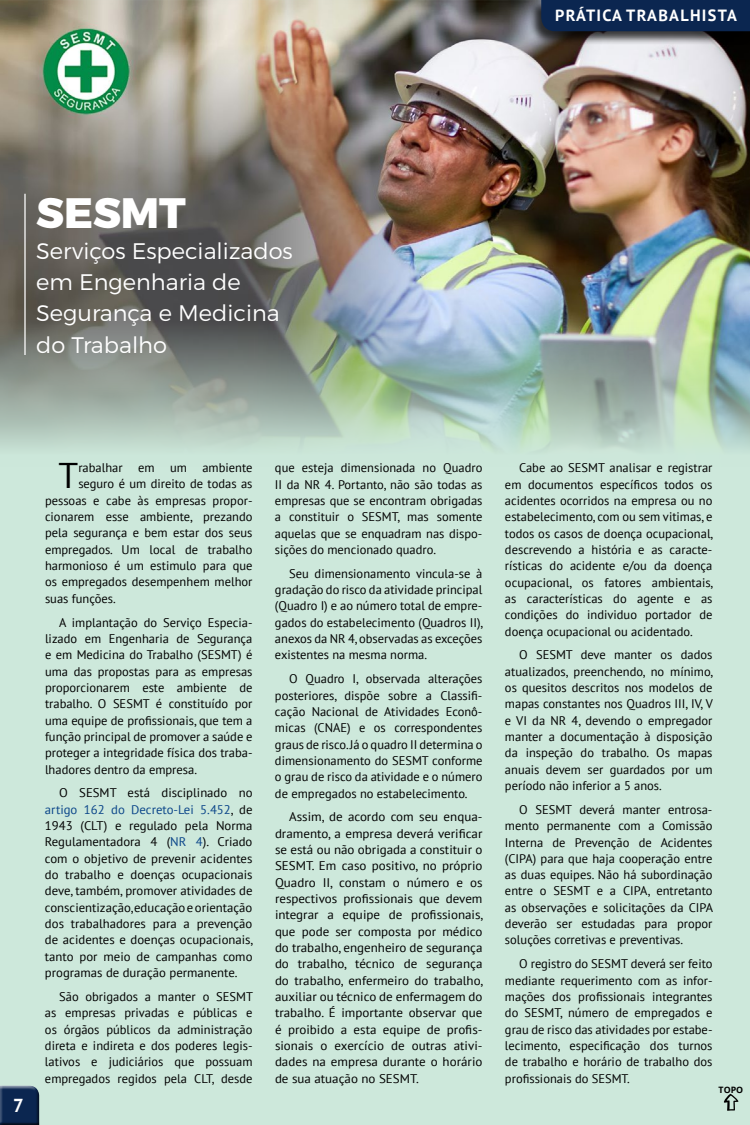
<style>
.page{position:relative;width:750px;height:1125px;background:#fff}
.page>*{position:absolute;margin:0;border:0;box-sizing:border-box;transform-origin:0 0}
.t1{font:800 42.5px "Montserrat";color:#fff}
.t2{font:35.75px "PT Sans";color:#000}
.t3{font:300 22.5px/31.2px "Montserrat";color:#fff}
.t4{font:700 18.75px "PT Sans";color:#fff}
.t5{font:700 16.25px "PT Sans";letter-spacing:.08em;color:#fff}
.t6{font:12.5px/16.4px "PT Sans";color:#000;text-align:justify}
.t7{font:12.5px/16.4px "PT Sans";color:#000;text-align:justify;scale:1.04 1}
.t8{font:700 8.75px "Open Sans";color:#000}
.s1{color:#0a4589}
</style>
<div class="page">
<div style="left:1px;top:0;width:749px;height:1125px;background:#cde8db"></div>
<img style="left:0;top:0;width:750px;height:466px">
<svg style="left:724px;top:1094px;width:14px;height:17px"></svg>
<div style="left:0;top:1081px;width:41px;height:44px;background:#fff;opacity:.75"></div>
<div style="left:0;top:1088px;width:43px;height:37px;background:#000;opacity:.75"></div>
<hr style="left:24px;top:194px;width:2px;height:161px;background:#fff">
<div style="left:528px;top:0;width:222px;height:45px;background:#000;opacity:.75"></div>
<div style="left:541px;top:0;width:209px;height:31px;background:#0b2650"></div>
<h3 class="t5" style="left:555px;top:5px;width:183px">PRÁTICA TRABALHISTA</h3>
<h1 class="t1" style="left:36px;top:177px;width:151px">SESMT</h1>
<h3 class="t3" style="left:36px;top:235px;width:258px">Serviços Especializados em Engenharia de<br>Segurança e Medicina do Trabalho</h3>
<h3 class="t4" style="left:13px;top:1093px;width:12px">7</h3>
<h2 class="t2" style="left:59px;top:453px;width:21px">T</h2>
<p class="t6" style="left:78px;top:459px;width:176px">rabalhar em um ambiente</p>
<p class="t6" style="left:78px;top:476px;width:176px">seguro é um direito de todas as</p>
<p class="t6" style="left:45px;top:492px;width:209px">pessoas e cabe às empresas propor-</p>
<p class="t6" style="left:45px;top:508px;width:209px">cionarem esse ambiente, prezando</p>
<p class="t6" style="left:45px;top:525px;width:209px">pela segurança e bem estar dos seus</p>
<p class="t6" style="left:45px;top:541px;width:209px">empregados. Um local de trabalho</p>
<p class="t6" style="left:45px;top:557px;width:209px">harmonioso é um estimulo para que</p>
<p class="t6" style="left:45px;top:574px;width:209px">os empregados desempenhem melhor</p>
<p class="t6" style="left:45px;top:590px;width:72px">suas funções.</p>
<p class="t6" style="left:45px;top:614px;width:209px;text-indent:14px">A implantação do Serviço Especia&shy;lizado em Engenharia de Segurança e em Medicina do Trabalho (SESMT) é uma das propostas para as empresas proporcionarem este ambiente de trabalho. O SESMT é constituído por uma equipe de profissionais, que tem a função principal de promover a saúde e proteger a integridade física dos traba&shy;lhadores dentro da empresa.</p>
<p class="t6" style="left:45px;top:784px;width:210px;text-indent:14px">O SESMT está disciplinado no <span class="s1">artigo 162 do Decreto-Lei 5.452</span>, de 1943 (CLT) e regulado pela Norma Regulamentadora 4 (<span class="s1">NR 4</span>). Criado com o objetivo de prevenir acidentes do trabalho e doenças ocupacionais deve, também, promover atividades de conscientização, educação e orientação dos trabalhadores para a prevenção de acidentes e doenças ocupacionais, tanto por meio de campanhas como programas de duração permanente.</p>
<p class="t6" style="left:45px;top:988px;width:210px;text-indent:14px">São obrigados a manter o SESMT as empresas privadas e públicas e os órgãos públicos da administração direta e indireta e dos poderes legis&shy;lativos e judiciários que possuam empregados regidos pela CLT, desde</p>
<p class="t6" style="left:275px;top:460px;width:209px">que esteja dimensionada no Quadro II da NR 4. Portanto, não são todas as empresas que se encontram obrigadas a constituir o SESMT, mas somente aquelas que se enquadram nas dispo&shy;sições do mencionado quadro.</p>
<p class="t6" style="left:275px;top:565px;width:210px;text-indent:14px">Seu dimensionamento vincula-se à gradação do risco da atividade principal (Quadro I) e ao número total de empre&shy;gados do estabelecimento (Quadros II), anexos da NR 4, observadas as exceções existentes na mesma norma.</p>
<p class="t6" style="left:275px;top:670px;width:209px;text-indent:14px">O Quadro I, observada alterações posteriores, dispõe sobre a Classifi&shy;cação Nacional de Atividades Econô&shy;micas (CNAE) e os correspondentes graus de risco. Já o quadro II determina o dimensionamento do SESMT conforme o grau de risco da atividade e o número de empregados no estabelecimento.</p>
<p class="t7" style="left:275px;top:808px;width:202px;text-indent:14px">Assim, de acordo com seu enqua&shy;dramento, a empresa deverá verificar se está ou não obrigada a constituir o SESMT. Em caso positivo, no próprio Quadro II, constam o número e os respectivos profissionais que devem integrar a equipe de profissionais, que pode ser composta por médico do trabalho, engenheiro de segurança do trabalho, técnico de segurança do trabalho, enfermeiro do trabalho, auxiliar ou técnico de enfermagem do trabalho. É importante observar que é proibido a esta equipe de profis&shy;sionais o exercício de outras ativi&shy;dades na empresa durante o horário de sua atuação no SESMT.</p>
<p class="t6" style="left:505px;top:460px;width:210px;text-indent:14px">Cabe ao SESMT analisar e registrar em documentos específicos todos os acidentes ocorridos na empresa ou no estabelecimento, com ou sem vitimas, e todos os casos de doença ocupacional, descrevendo a história e as caracte&shy;rísticas do acidente e/ou da doença ocupacional, os fatores ambientais, as características do agente e as condições do individuo portador de doença ocupacional ou acidentado.</p>
<p class="t6" style="left:505px;top:647px;width:210px;text-indent:14px">O SESMT deve manter os dados atualizados, preenchendo, no mínimo, os quesitos descritos nos modelos de mapas constantes nos Quadros III, IV, V e VI da NR 4, devendo o empregador manter a documentação à disposição da inspeção do trabalho. Os mapas anuais devem ser guardados por um período não inferior a 5 anos.</p>
<p class="t6" style="left:505px;top:801px;width:210px;text-indent:14px">O SESMT deverá manter entrosa&shy;mento permanente com a Comissão Interna de Prevenção de Acidentes (CIPA) para que haja cooperação entre as duas equipes. Não há subordinação entre o SESMT e a CIPA, entretanto as observações e solicitações da CIPA deverão ser estudadas para propor soluções corretivas e preventivas.</p>
<p class="t6" style="left:505px;top:955px;width:209px;text-indent:14px">O registro do SESMT deverá ser feito mediante requerimento com as infor&shy;mações dos profissionais integrantes do SESMT, número de empregados e grau de risco das atividades por estabe&shy;lecimento, especificação dos turnos de trabalho e horário de trabalho dos profissionais do SESMT.</p>
<p class="t8" style="left:719px;top:1083px;width:26px">TOPO</p>
</div>
